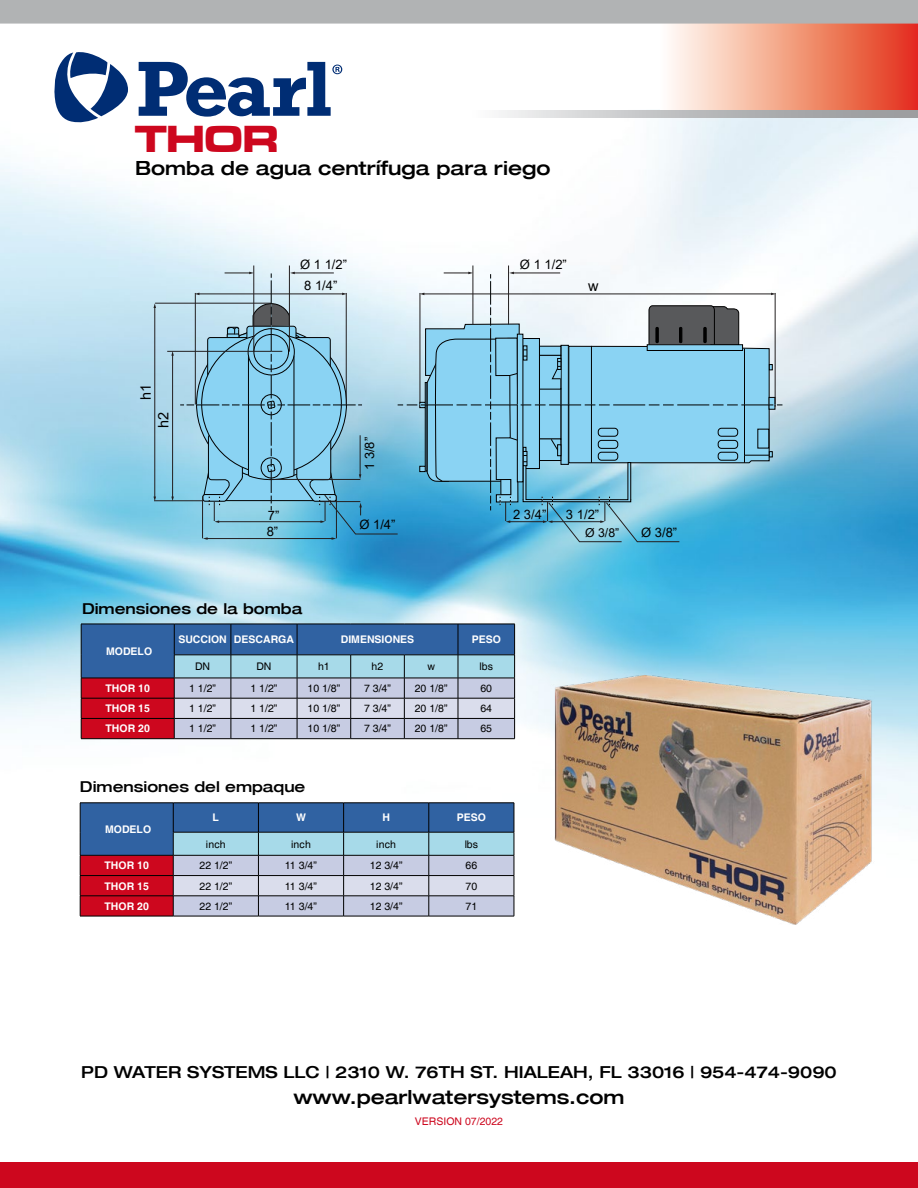
<style>
.page{position:relative;width:918px;height:1188px;background:#fff}
.page>*{position:absolute;margin:0;border:0;box-sizing:border-box;transform-origin:0 0}
.t1{font:700 79.35px "Rockwell";letter-spacing:-.035em;color:#002d74}
.t2{font:39px "Microgramma D Bold Exte";color:#cd071e}
.t3{font:500 expanded 19.5px "Helvetica 63";color:#000}
.t4{font:500 expanded 16.5px "Helvetica 63";color:#000}
.t5{font:500 expanded 15px "Helvetica 63";color:#000}
.t6{font:14.4px "Arial";color:#000}
.t7{font:13.05px "Arial";color:#000}
.t8{font:12.3px "Arial";color:#000}
.t9{font:10.5px "Helvetica";color:#000}
.t10{font:700 10.5px "Helvetica";color:#fff}
.t11{font:10.5px "Helvetica";color:#cd071e}
</style>
<div class="page">
<img style="left:0;top:110px;width:918px;height:807px">
<div style="left:660px;top:0;width:258px;height:111px;background:linear-gradient(to right,#fffff7,#e43313)"></div>
<svg style="left:471px;top:111px;width:447px;height:7px"></svg>
<div style="left:0;top:0;width:918px;height:24px;background:#b1b3b4"></div>
<div style="left:0;top:1162px;width:918px;height:26px;background:#cd071e"></div>
<svg style="left:53px;top:52px;width:75px;height:72px"></svg>
<svg style="left:332px;top:65px;width:10px;height:9px"></svg>
<hr style="left:154px;top:500px;width:49px;height:1px;background:#231f20">
<hr style="left:155px;top:303px;width:116px;height:1px;background:#231f20">
<hr style="left:167px;top:351px;width:115px;height:1px;background:#231f20">
<hr style="left:289px;top:266px;width:1px;height:86px;background:#231f20">
<hr style="left:254px;top:266px;width:1px;height:86px;background:#231f20">
<hr style="left:155px;top:307px;width:1px;height:190px;background:#231f20">
<hr style="left:172px;top:355px;width:1px;height:142px;background:#231f20">
<svg style="left:171px;top:497px;width:3px;height:4px"></svg>
<svg style="left:171px;top:351px;width:3px;height:5px"></svg>
<hr style="left:508px;top:266px;width:1px;height:59px;background:#231f20">
<hr style="left:473px;top:266px;width:1px;height:59px;background:#231f20">
<svg style="left:180px;top:272px;width:602px;height:273px"></svg>
<img style="left:545px;top:667px;width:335px;height:258px">
<svg style="left:81px;top:624px;width:434px;height:115px"></svg>
<hr style="left:174px;top:738px;width:57px;height:1px;background:#000">
<hr style="left:231px;top:738px;width:66px;height:1px;background:#000">
<hr style="left:297px;top:738px;width:54px;height:1px;background:#000">
<hr style="left:351px;top:738px;width:53px;height:1px;background:#000">
<hr style="left:404px;top:738px;width:54px;height:1px;background:#000">
<hr style="left:458px;top:738px;width:57px;height:1px;background:#000">
<hr style="left:80px;top:916px;width:93px;height:1px;background:#000">
<svg style="left:80px;top:803px;width:435px;height:113px"></svg>
<hr style="left:173px;top:916px;width:85px;height:1px;background:#000">
<hr style="left:258px;top:916px;width:86px;height:1px;background:#000">
<hr style="left:344px;top:916px;width:85px;height:1px;background:#000">
<hr style="left:429px;top:916px;width:85px;height:1px;background:#000">
<h1 class="t1" style="left:136px;top:41px;width:198px">Pearl</h1>
<h2 class="t2" style="left:135px;top:113px;width:145px">THOR</h2>
<h3 class="t3" style="left:135px;top:156px;width:417px">Bomba de agua centrífuga para riego</h3>
<p class="t7" style="left:300px;top:255px;width:48px">Ø 1 1/2”</p>
<p class="t7" style="left:520px;top:255px;width:48px">Ø 1 1/2”</p>
<h3 class="t6" style="left:136px;top:400px;width:18px;rotate:-90deg">h1</h3>
<h3 class="t6" style="left:154px;top:428px;width:18px;rotate:-90deg">h2</h3>
<p class="t7" style="left:304px;top:277px;width:35px">8 1/4”</p>
<h3 class="t6" style="left:588px;top:276px;width:12px">w</h3>
<p class="t7" style="left:361px;top:470px;width:35px;rotate:-90deg">1 3/8”</p>
<p class="t7" style="left:268px;top:506px;width:13px">7”</p>
<p class="t7" style="left:513px;top:505px;width:35px">2 3/4”</p>
<p class="t7" style="left:566px;top:505px;width:35px">3 1/2”</p>
<p class="t7" style="left:359px;top:516px;width:38px">Ø 1/4”</p>
<p class="t7" style="left:267px;top:523px;width:13px">8”</p>
<p class="t8" style="left:585px;top:524px;width:36px">Ø 3/8”</p>
<p class="t7" style="left:641px;top:523px;width:38px">Ø 3/8”</p>
<h3 class="t5" style="left:82px;top:600px;width:222px">Dimensiones de la bomba</h3>
<p class="t10" style="left:106px;top:645px;width:48px">MODELO</p>
<p class="t10" style="left:178px;top:633px;width:117px">SUCCION DESCARGA</p>
<p class="t10" style="left:341px;top:633px;width:75px">DIMENSIONES</p>
<p class="t10" style="left:472px;top:633px;width:31px">PESO</p>
<p class="t9" style="left:195px;top:660px;width:17px">DN</p>
<p class="t9" style="left:256px;top:660px;width:17px">DN</p>
<p class="t9" style="left:318px;top:660px;width:13px">h1</p>
<p class="t9" style="left:372px;top:660px;width:13px">h2</p>
<p class="t9" style="left:427px;top:660px;width:9px">w</p>
<p class="t9" style="left:480px;top:660px;width:15px">lbs</p>
<p class="t10" style="left:106px;top:682px;width:46px">THOR 10</p>
<p class="t9" style="left:189px;top:682px;width:28px">1 1/2”</p>
<p class="t9" style="left:251px;top:682px;width:28px">1 1/2”</p>
<p class="t9" style="left:308px;top:682px;width:34px">10 1/8”</p>
<p class="t9" style="left:364px;top:682px;width:28px">7 3/4”</p>
<p class="t9" style="left:415px;top:682px;width:34px">20 1/8”</p>
<p class="t9" style="left:480px;top:682px;width:13px">60</p>
<p class="t10" style="left:106px;top:702px;width:46px">THOR 15</p>
<p class="t9" style="left:189px;top:702px;width:28px">1 1/2”</p>
<p class="t9" style="left:251px;top:702px;width:28px">1 1/2”</p>
<p class="t9" style="left:308px;top:702px;width:34px">10 1/8”</p>
<p class="t9" style="left:364px;top:702px;width:28px">7 3/4”</p>
<p class="t9" style="left:415px;top:702px;width:34px">20 1/8”</p>
<p class="t9" style="left:480px;top:702px;width:13px">64</p>
<p class="t10" style="left:106px;top:722px;width:46px">THOR 20</p>
<p class="t9" style="left:189px;top:723px;width:28px">1 1/2”</p>
<p class="t9" style="left:251px;top:723px;width:28px">1 1/2”</p>
<p class="t9" style="left:308px;top:723px;width:34px">10 1/8”</p>
<p class="t9" style="left:364px;top:723px;width:28px">7 3/4”</p>
<p class="t9" style="left:415px;top:723px;width:34px">20 1/8”</p>
<p class="t9" style="left:480px;top:723px;width:13px">65</p>
<h3 class="t5" style="left:80px;top:778px;width:227px">Dimensiones del empaque</h3>
<p class="t10" style="left:105px;top:823px;width:48px">MODELO</p>
<p class="t10" style="left:213px;top:811px;width:8px">L</p>
<p class="t10" style="left:296px;top:811px;width:11px">W</p>
<p class="t10" style="left:382px;top:811px;width:9px">H</p>
<p class="t10" style="left:457px;top:811px;width:31px">PESO</p>
<p class="t9" style="left:206px;top:838px;width:21px">inch</p>
<p class="t9" style="left:291px;top:838px;width:21px">inch</p>
<p class="t9" style="left:376px;top:838px;width:21px">inch</p>
<p class="t9" style="left:465px;top:838px;width:15px">lbs</p>
<p class="t10" style="left:105px;top:859px;width:46px">THOR 10</p>
<p class="t9" style="left:200px;top:859px;width:34px">22 1/2”</p>
<p class="t9" style="left:285px;top:859px;width:34px">11 3/4”</p>
<p class="t9" style="left:370px;top:859px;width:34px">12 3/4”</p>
<p class="t9" style="left:466px;top:859px;width:13px">66</p>
<p class="t10" style="left:105px;top:879px;width:46px">THOR 15</p>
<p class="t9" style="left:200px;top:880px;width:34px">22 1/2”</p>
<p class="t9" style="left:285px;top:880px;width:34px">11 3/4”</p>
<p class="t9" style="left:370px;top:880px;width:34px">12 3/4”</p>
<p class="t9" style="left:466px;top:880px;width:13px">70</p>
<p class="t10" style="left:105px;top:900px;width:46px">THOR 20</p>
<p class="t9" style="left:200px;top:900px;width:34px">22 1/2”</p>
<p class="t9" style="left:285px;top:900px;width:34px">11 3/4”</p>
<p class="t9" style="left:370px;top:900px;width:34px">12 3/4”</p>
<p class="t9" style="left:466px;top:900px;width:13px">71</p>
<h3 class="t4" style="left:81px;top:1062px;width:757px">PD WATER SYSTEMS LLC | 2310 W. 76TH ST. HIALEAH, FL 33016 | 954-474-9090</h3>
<h3 class="t3" style="left:293px;top:1085px;width:333px">www.pearlwatersystems.com</h3>
<p class="t11" style="left:415px;top:1115px;width:90px">VERSION 07/2022</p>
</div>
